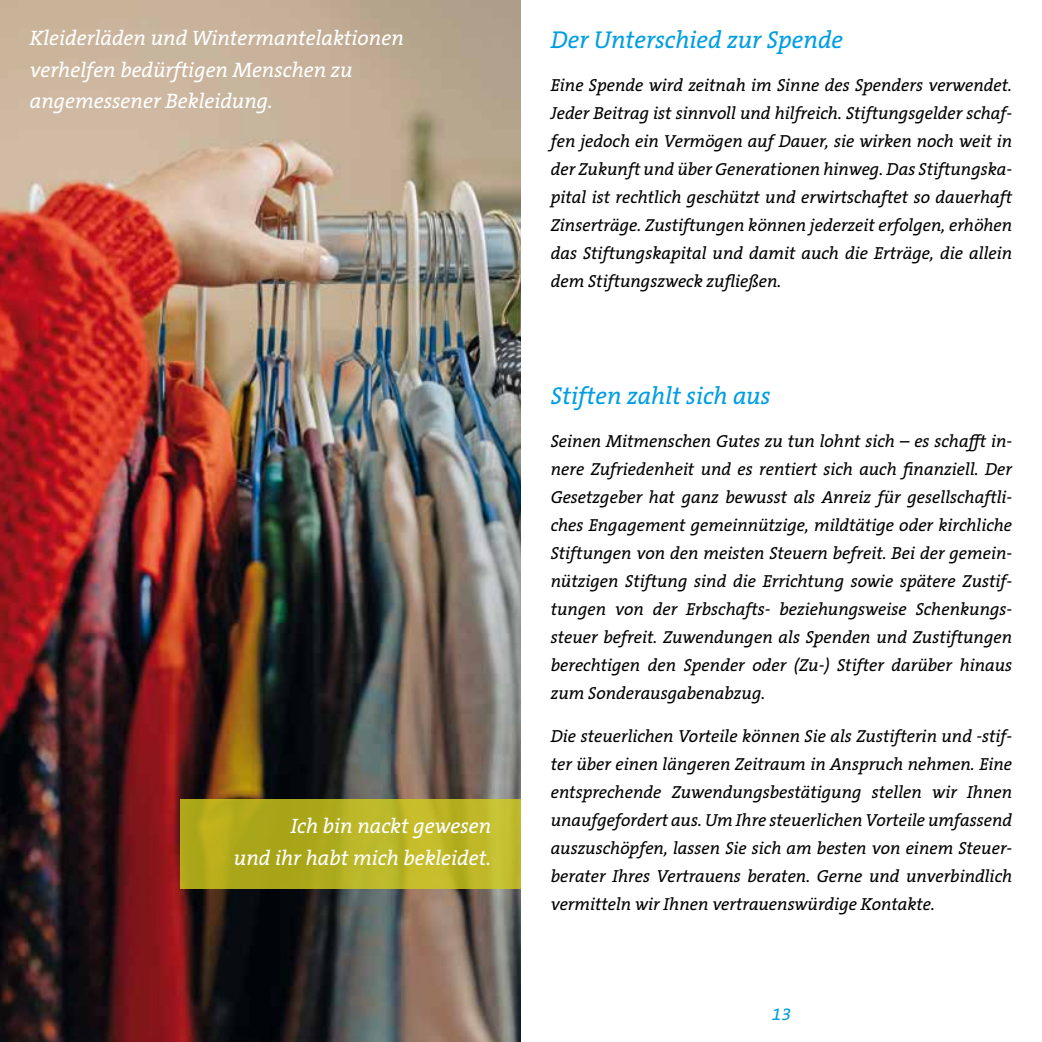
<style>
.page{position:relative;width:1042px;height:1042px;background:#fff}
.page>*{position:absolute;margin:0;border:0;box-sizing:border-box;transform-origin:0 0}
.t1{font:italic 24.5px "The Serif B W5 Plain";color:#009ee0}
.t2{font:italic 21px/31.5px "The Serif B W5 Plain";color:#fff}
.t3{font:italic 17.5px/28px "The Serif B W5 Plain";color:#000;text-align:justify}
.t4{font:italic 17.5px "The Serif B W5 Plain";color:#009ee0}
</style>
<div class="page">
<img style="left:0;top:0;width:521px;height:1042px">
<svg style="left:180px;top:799px;width:341px;height:89px;background:#b6b021"></svg>
<p class="t2" style="left:30px;top:23px;width:376px">Kleiderläden und Wintermantelaktionen verhelfen bedürftigen Menschen zu angemessener Bekleidung.</p>
<p class="t2" style="left:234px;top:810px;width:259px;text-align:right">Ich bin nackt gewesen<br>und ihr habt mich bekleidet.</p>
<h1 class="t1" style="left:551px;top:24px;width:294px">Der Unterschied zur Spende</h1>
<p class="t3" style="left:551px;top:71px;width:463px">Eine Spende wird zeitnah im Sinne des Spenders verwendet.<br>Jeder Beitrag ist sinnvoll und hilfreich. Stiftungsgelder schaf&shy;fen jedoch ein Vermögen auf Dauer, sie wirken noch weit in der Zukunft und über Generationen hinweg. Das Stiftungska&shy;pital ist rechtlich geschützt und erwirtschaftet so dauerhaft Zinserträge. Zustiftungen können jederzeit erfolgen, erhöhen das Stiftungskapital und damit auch die Erträge, die allein dem Stiftungszweck zufließen.</p>
<h1 class="t1" style="left:551px;top:380px;width:221px">Stiften zahlt sich aus</h1>
<p class="t3" style="left:551px;top:427px;width:463px">Seinen Mitmenschen Gutes zu tun lohnt sich – es schafft in&shy;nere Zufriedenheit und es rentiert sich auch finanziell. Der Gesetzgeber hat ganz bewusst als Anreiz für gesellschaftli&shy;ches Engagement gemeinnützige, mildtätige oder kirchliche Stiftungen von den meisten Steuern befreit. Bei der gemein&shy;nützigen Stiftung sind die Errichtung sowie spätere Zustif&shy;tungen von der Erbschafts- beziehungsweise Schenkungs&shy;steuer befreit. Zuwendungen als Spenden und Zustiftungen berechtigen den Spender oder (Zu-) Stifter darüber hinaus zum Sonderausgabenabzug.</p>
<p class="t3" style="left:551px;top:722px;width:463px">Die steuerlichen Vorteile können Sie als Zustifterin und -stif&shy;ter über einen längeren Zeitraum in Anspruch nehmen. Eine entsprechende Zuwendungsbestätigung stellen wir Ihnen unaufgefordert aus. Um Ihre steuerlichen Vorteile umfassend auszuschöpfen, lassen Sie sich am besten von einem Steuer&shy;berater Ihres Vertrauens beraten. Gerne und unverbindlich vermitteln wir Ihnen vertrauenswürdige Kontakte.</p>
<p class="t4" style="left:772px;top:1003px;width:21px">13</p>
</div>
